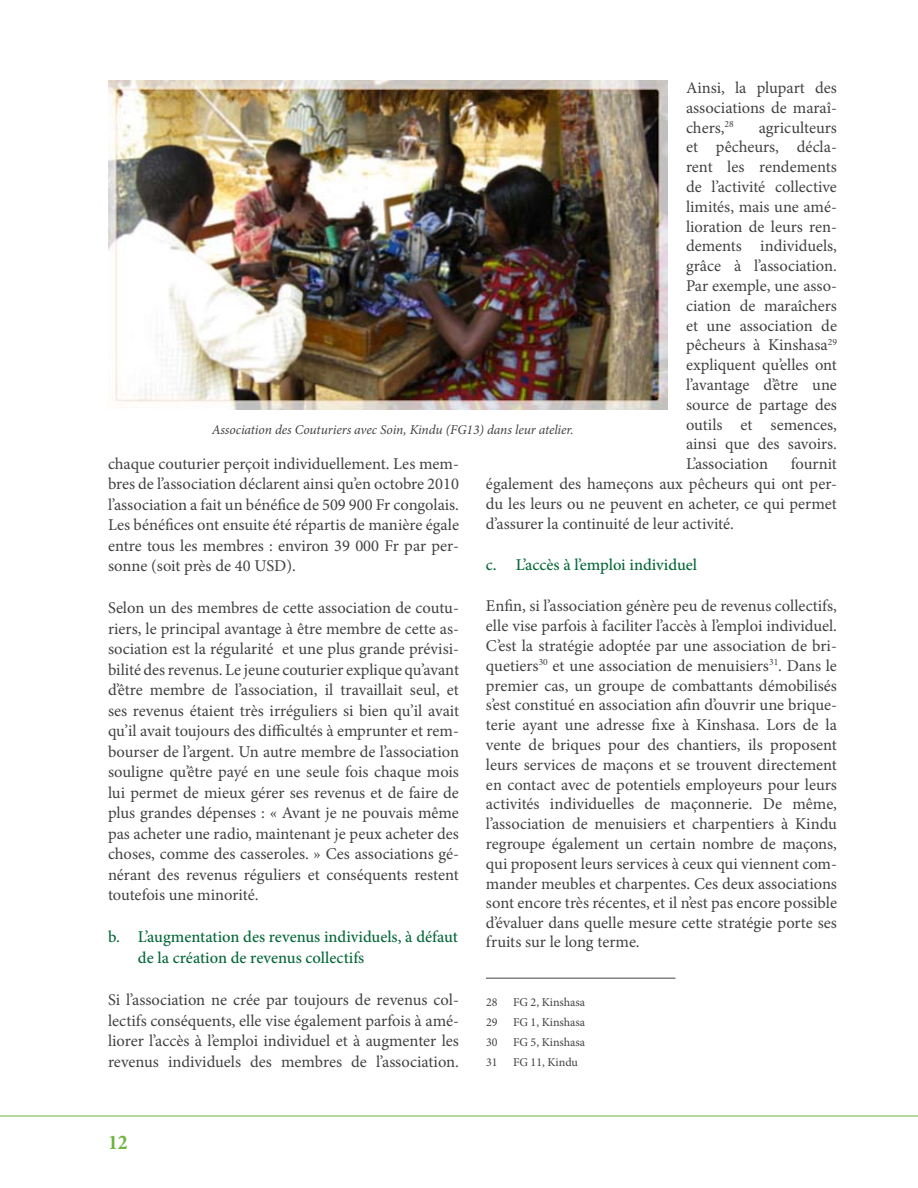
<style>
.page{position:relative;width:918px;height:1188px;background:#fff}
.page>*{position:absolute;margin:0;border:0;box-sizing:border-box;transform-origin:0 0}
.t1{font:700 condensed 21px "Minion Pro";color:#6eb43f}
.t2{font:16.5px/19.8px "Minion Pro";color:#414142;text-align:justify}
.t3{font:500 16.5px/20.5px "Minion Pro";color:#056839}
.t4{font:italic 13.5px "Minion Pro";letter-spacing:-.005em;color:#414142}
.t5{font:12px "Minion Pro";letter-spacing:-.005em;color:#414142}
</style>
<div class="page">
<hr style="left:0;top:1116px;width:918px;height:1px;background:#6eb43f">
<img style="left:109px;top:81px;width:558px;height:329px">
<hr style="left:486px;top:978px;width:189px;height:1px;background:#414142">
<p class="t2" style="left:686px;top:78px;width:152px">Ainsi, la plupart des associations de maraî&shy;chers,<sup>28</sup></p>
<p class="t2" style="left:686px;top:118px;width:152px;text-indent:73px">agriculteurs et pêcheurs, décla&shy;rent les rendements de l’activité collective limités, mais une amé&shy;lioration de leurs ren&shy;dements individuels, grâce à l’association.<br>Par exemple, une asso&shy;ciation de maraîchers et une association de pêcheurs à Kinshasa<sup>29 </sup>expliquent qu’elles ont l’avantage d’être une source de partage des outils et semences, ainsi que des savoirs.<br>L’association</p>
<p class="t4" style="left:212px;top:420px;width:364px">Association des Couturiers avec Soin, Kindu (FG13) dans leur atelier.</p>
<p class="t2" style="left:108px;top:453px;width:353px;line-height:20.5px">chaque couturier perçoit individuellement. Les mem&shy;bres de l’association déclarent ainsi qu’en octobre 2010 l’association a fait un bénéfice de 509 900 Fr congolais.<br>Les bénéfices ont ensuite été répartis de manière égale entre tous les membres : environ 39 000 Fr par per&shy;sonne (soit près de 40 USD).</p>
<p class="t2" style="left:108px;top:598px;width:353px;line-height:20.5px">Selon un des membres de cette association de coutu&shy;riers, le principal avantage à être membre de cette as&shy;sociation est la régularité et une plus grande prévisi&shy;bilité des revenus. Le jeune couturier explique qu’avant d’être membre de l’association, il travaillait seul, et ses revenus étaient très irréguliers si bien qu’il avait qu’il avait toujours des difficultés à emprunter et rem&shy;bourser de l’argent. Un autre membre de l’association souligne qu’être payé en une seule fois chaque mois lui permet de mieux gérer ses revenus et de faire de plus grandes dépenses : « Avant je ne pouvais même pas acheter une radio, maintenant je peux acheter des choses, comme des casseroles. » Ces associations gé&shy;nérant des revenus réguliers et conséquents restent toutefois une minorité.</p>
<p class="t3" style="left:138px;top:927px;width:321px;text-indent:-30px">b. L’augmentation des revenus individuels, à défaut de la création de revenus collectifs</p>
<p class="t2" style="left:108px;top:990px;width:353px;line-height:20.5px">Si l’association ne crée par toujours de revenus col&shy;lectifs conséquents, elle vise également parfois à amé&shy;liorer l’accès à l’emploi individuel et à augmenter les revenus individuels des membres de l’association.</p>
<p class="t2" style="left:486px;top:454px;width:353px;text-indent:305px">fournit également des hameçons aux pêcheurs qui ont per&shy;du les leurs ou ne peuvent en acheter, ce qui permet d’assurer la continuité de leur activité.</p>
<p class="t3" style="left:486px;top:554px;width:213px">c. L’accès à l’emploi individuel</p>
<p class="t2" style="left:486px;top:596px;width:353px">Enfin, si l’association génère peu de revenus collectifs, elle vise parfois à faciliter l’accès à l’emploi individuel.<br>C’est la stratégie adoptée par une association de bri&shy;quetiers<sup>30</sup> et une association de menuisiers<sup>31</sup>. Dans le premier cas, un groupe de combattants démobilisés s’est constitué en association afin d’ouvrir une brique&shy;terie ayant une adresse fixe à Kinshasa. Lors de la vente de briques pour des chantiers, ils proposent leurs services de maçons et se trouvent directement en contact avec de potentiels employeurs pour leurs activités individuelles de maçonnerie. De même, l’association de menuisiers et charpentiers à Kindu regroupe également un certain nombre de maçons, qui proposent leurs services à ceux qui viennent com&shy;mander meubles et charpentes. Ces deux associations sont encore très récentes, et il n’est pas encore possible d’évaluer dans quelle mesure cette stratégie porte ses fruits sur le long terme.</p>
<p class="t5" style="left:486px;top:994px;width:13px">28</p>
<p class="t5" style="left:513px;top:994px;width:74px">FG 2, Kinshasa</p>
<p class="t5" style="left:486px;top:1014px;width:13px">29</p>
<p class="t5" style="left:513px;top:1014px;width:74px">FG 1, Kinshasa</p>
<p class="t5" style="left:486px;top:1034px;width:13px">30</p>
<p class="t5" style="left:513px;top:1034px;width:74px">FG 5, Kinshasa</p>
<p class="t5" style="left:486px;top:1054px;width:13px">31</p>
<p class="t5" style="left:513px;top:1054px;width:66px">FG 11, Kindu</p>
<p class="t1" style="left:108px;top:1128px;width:21px">12</p>
</div>
